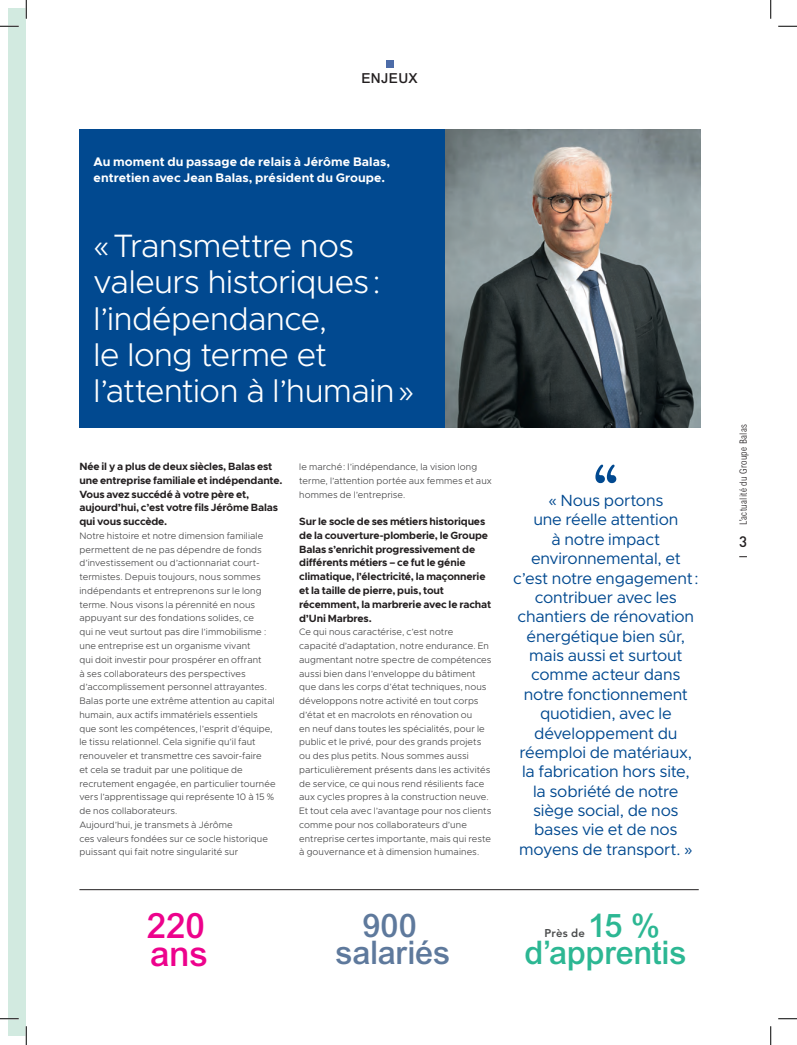
<style>
.page{position:relative;width:797px;height:1045px;background:#fff}
.page>*{position:absolute;margin:0;border:0;box-sizing:border-box;transform-origin:0 0}
.t1{font:500 35px/27.5px "Arial MT Std";letter-spacing:-.01em;color:#ed028c}
.t2{font:300 32.5px/36.2px "Metropolis";letter-spacing:-.015em;color:#fff}
.t3{font:500 32.5px/27.5px "Arial MT Std";letter-spacing:-.01em;color:#2cb793}
.t4{font:500 32.5px/27.5px "Arial MT Std";letter-spacing:-.005em;color:#5e799c;text-align:center}
.t5{font:16.25px/19.4px "Metropolis";letter-spacing:-.01em;color:#014990;text-align:center}
.t6{font:500 15px "DINOT";color:#231f20}
.t7{font:500 13.75px "Arial MT Std";letter-spacing:.025em;color:#231f20}
.t8{font:700 12.5px/16.2px "Metropolis";letter-spacing:.005em;color:#fff}
.t9{font:800 11.25px "Avenir LT Std";letter-spacing:.015em;color:#4b4c4d}
.t10{font:700 10.5px/13.8px "Metropolis";letter-spacing:-.015em;color:#231f20}
.t11{font:300 condensed 10px "Arial MT Std";letter-spacing:.03em;color:#231f20}
.t12{font:300 9.38px/13.8px "Metropolis";letter-spacing:.01em;color:#3e3e3f}
</style>
<div class="page">
<div style="left:9px;top:9px;width:17px;height:1027px;background:#d2eae0"></div>
<hr style="left:79px;top:889px;width:619px;height:1px;background:#231f20">
<div style="left:386px;top:60px;width:7px;height:7px;background:#4d6ca8"></div>
<div style="left:79px;top:129px;width:382px;height:298px;background:#014990"></div>
<svg style="left:595px;top:464px;width:21px;height:19px"></svg>
<img style="left:446px;top:129px;width:254px;height:298px">
<svg style="left:0;top:25px;width:19px;height:2px"></svg>
<svg style="left:778px;top:25px;width:19px;height:2px"></svg>
<svg style="left:0;top:1018px;width:19px;height:1px"></svg>
<svg style="left:778px;top:1018px;width:19px;height:1px"></svg>
<svg style="left:25px;top:0;width:2px;height:19px"></svg>
<svg style="left:25px;top:1026px;width:2px;height:19px"></svg>
<svg style="left:770px;top:0;width:1px;height:19px"></svg>
<svg style="left:770px;top:1026px;width:1px;height:19px"></svg>
<h3 class="t7" style="left:361px;top:70px;width:58px">ENJEUX</h3>
<h3 class="t8" style="left:94px;top:153px;width:298px">Au moment du passage de relais à Jérôme Balas, entretien avec Jean Balas, président du Groupe.</h3>
<h2 class="t2" style="left:94px;top:228px;width:322px">«Transmettre nos valeurs historiques: l’indépendance,<br>le long terme et l’attention à l’humain»</h2>
<p class="t10" style="left:79px;top:460px;width:204px">Née il y a plus de deux siècles, Balas est une entreprise familiale et indépendante.<br>Vous avez succédé à votre père et, aujourd’hui, c’est votre fils Jérôme Balas qui vous succède.</p>
<p class="t12" style="left:79px;top:529px;width:198px">Notre histoire et notre dimension familiale permettent de ne pas dépendre de fonds d’investissement ou d’actionnariat court&shy;termistes. Depuis toujours, nous sommes indépendants et entreprenons sur le long terme. Nous visons la pérennité en nous appuyant sur des fondations solides, ce<br>qui ne veut surtout pas dire l’immobilisme : une entreprise est un organisme vivant<br>qui doit investir pour prospérer en offrant<br>à ses collaborateurs des perspectives d’accomplissement personnel attrayantes.<br>Balas porte une extrême attention au capital humain, aux actifs immatériels essentiels que sont les compétences, l’esprit d’équipe, le tissu relationnel. Cela signifie qu’il faut renouveler et transmettre ces savoir-faire<br>et cela se traduit par une politique de recrutement engagée, en particulier tournée vers l’apprentissage qui représente 10 à 15 % de nos collaborateurs.<br>Aujourd’hui, je transmets à Jérôme<br>ces valeurs fondées sur ce socle historique puissant qui fait notre singularité sur</p>
<p class="t12" style="left:299px;top:460px;width:194px">le marché: l’indépendance, la vision long terme, l’attention portée aux femmes et aux hommes de l’entreprise.</p>
<p class="t10" style="left:299px;top:515px;width:193px">Sur le socle de ses métiers historiques de la couverture-plomberie, le Groupe Balas s’enrichit progressivement de différents métiers – ce fut le génie climatique, l’électricité, la maçonnerie et la taille de pierre, puis, tout récemment, la marbrerie avec le rachat d’Uni Marbres.</p>
<p class="t12" style="left:299px;top:625px;width:194px">Ce qui nous caractérise, c’est notre capacité d’adaptation, notre endurance. En augmentant notre spectre de compétences aussi bien dans l’enveloppe du bâtiment que dans les corps d’état techniques, nous développons notre activité en tout corps d’état et en macrolots en rénovation ou<br>en neuf dans toutes les spécialités, pour le public et le privé, pour des grands projets ou des plus petits. Nous sommes aussi particulièrement présents dans les activités de service, ce qui nous rend résilients face aux cycles propres à la construction neuve.<br>Et tout cela avec l’avantage pour nos clients comme pour nos collaborateurs d’une entreprise certes importante, mais qui reste à gouvernance et à dimension humaines.</p>
<h1 class="t1" style="left:147px;top:912px;width:62px">220 ans</h1>
<h2 class="t4" style="left:335px;top:911px;width:116px">900 salariés</h2>
<p class="t5" style="left:513px;top:491px;width:187px">« Nous portons<br>une réelle attention<br>à notre impact environnemental, et c’est notre engagement: contribuer avec les chantiers de rénovation énergétique bien sûr, mais aussi et surtout comme acteur dans notre fonctionnement quotidien, avec le développement du réemploi de matériaux, la fabrication hors site,<br>la sobriété de notre siège social, de nos bases vie et de nos moyens de transport. »</p>
<h2 class="t3" style="left:524px;top:911px;width:164px;text-indent:64px">15 % d’apprentis</h2>
<p class="t9" style="left:544px;top:926px;width:42px">Près de</p>
<p class="t11" style="left:737px;top:525px;width:103px;rotate:-90deg">L’actualité du Groupe Balas</p>
<h3 class="t6" style="left:739px;top:532px;width:9px">3</h3>
</div>
